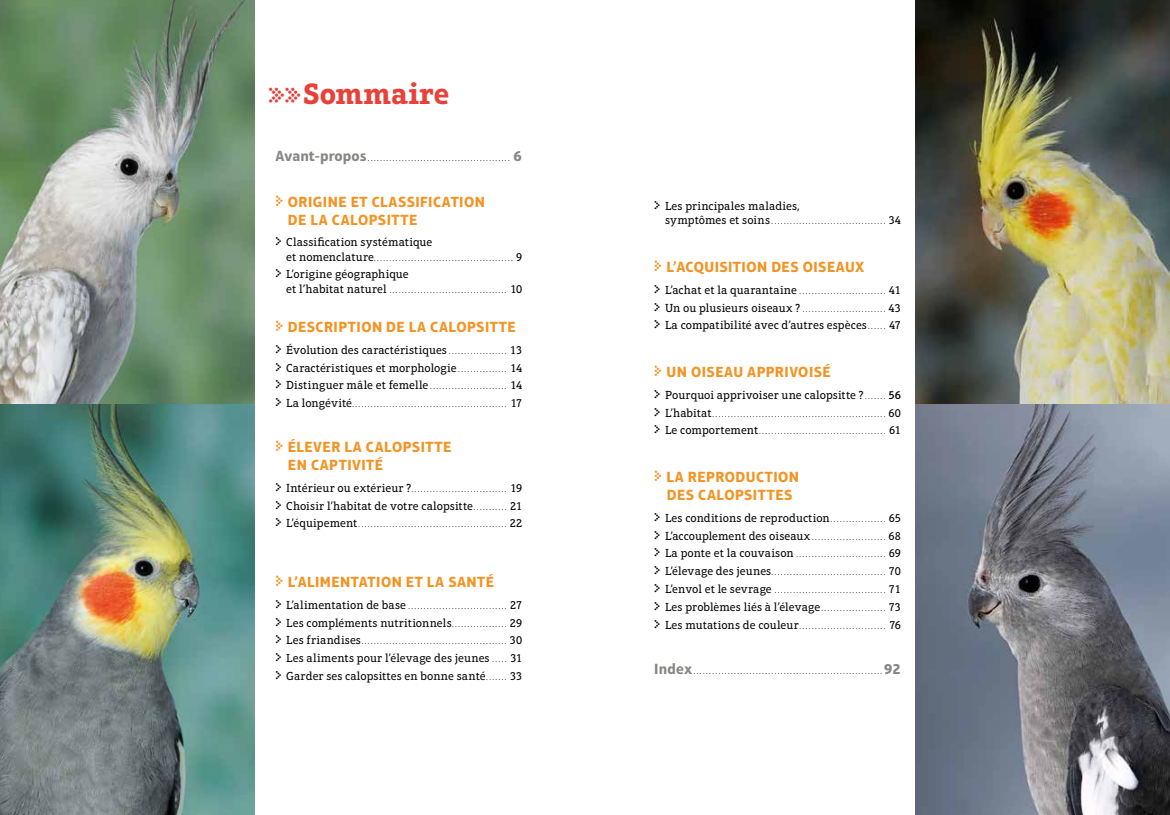
<style>
.page{position:relative;width:1170px;height:815px;background:#fff}
.page>*{position:absolute;margin:0;border:0;box-sizing:border-box;transform-origin:0 0}
.t1{font:700 30px "Aptifer Slab LT Pro";letter-spacing:.005em;color:#e8413a}
.t2{font:700 15px/18px "Aptifer Sans LT Pro";letter-spacing:.035em;color:#f39323}
.t3{font:11.88px/17.8px "Aptifer Slab LT Pro";color:#000}
.t4{font:7.5px "Aptifer Slab LT Pro";color:#000}
.s1{font-family:"Simple Direction Arrows";font-weight:400;font-size:25px}
.s2{font-family:"Aptifer Sans LT Pro";font-weight:700;font-size:15px;color:#878786}
.s3{font-family:"Simple Direction Arrows";font-weight:400;font-size:17.5px}
.s4{font-family:"Simple Direction Arrows";font-size:13.75px}
.s5{font-size:11.88px}
.s6{font-size:7.5px}
.s7{font-weight:500}
</style>
<div class="page">
<img style="left:0;top:0;width:254px;height:815px">
<img style="left:915px;top:0;width:254px;height:815px">
<h1 class="t1" style="left:268px;top:76px;width:182px"><span class="s1">))</span>Sommaire</h1>
<p class="t4" style="left:275px;top:154px;width:248px"><span class="s2">Avant-propos</span>.............................................. <span class="s2">6</span></p>
<h2 class="t2" style="left:288px;top:193px;width:198px;text-indent:-13px"><span class="s3">w</span> ORIGINE ET CLASSIFICATION<br>DE LA CALOPSITTE</h2>
<h3 class="t3" style="left:275px;top:233px;width:159px"><span class="s4">y</span> Classification systématique</h3>
<p class="t4" style="left:286px;top:254px;width:237px"><span class="s5">et nomenclature</span>............................................. <span class="s5">9</span></p>
<h3 class="t3" style="left:275px;top:266px;width:135px"><span class="s4">y</span> L’origine géographique</h3>
<p class="t4" style="left:286px;top:286px;width:237px"><span class="s5">et l’habitat naturel</span> ...................................... <span class="s5">10</span></p>
<h2 class="t2" style="left:275px;top:318px;width:242px"><span class="s3">w</span> DESCRIPTION DE LA CALOPSITTE</h2>
<h3 class="t3" style="left:275px;top:341px;width:248px;text-align:justify"><span class="s4">y</span> Évolution des caractéristiques <span class="s6">. . . . . . . . . . . . . . . . . . .</span> 13 <span class="s4">y</span> Caractéristiques et morphologie <span class="s6">. . . . . . . . . . . . . . . .</span> 14 <span class="s4">y</span> Distinguer mâle et femelle<span class="s6">.........................</span> 14</h3>
<p class="t4" style="left:275px;top:400px;width:248px"><span class="s4">y</span> <span class="s5">La longévité</span>.................................................. <span class="s5">17</span></p>
<h2 class="t2" style="left:288px;top:438px;width:165px;text-indent:-13px"><span class="s3">w</span> ÉLEVER LA CALOPSITTE<br>EN CAPTIVITÉ</h2>
<p class="t4" style="left:275px;top:485px;width:248px"><span class="s4">y</span> <span class="s5">Intérieur ou extérieur ?</span>............................... <span class="s5">19</span></p>
<h3 class="t3" style="left:275px;top:497px;width:248px"><span class="s4">y</span> Choisir l’habitat de votre calopsitte<span class="s6">. . . . . . . . . . .</span> 21</h3>
<p class="t4" style="left:275px;top:521px;width:248px"><span class="s4">y</span> <span class="s5">L’équipement</span>................................................ <span class="s5">22</span></p>
<h2 class="t2" style="left:275px;top:573px;width:220px"><span class="s3">w</span> L’ALIMENTATION ET LA SANTÉ</h2>
<p class="t4" style="left:275px;top:602px;width:248px"><span class="s4">y</span> <span class="s5">L’alimentation de base</span> ................................ <span class="s5">27</span></p>
<h3 class="t3" style="left:275px;top:614px;width:248px"><span class="s4">y</span> Les compléments nutritionnels<span class="s6">. . . . . . . . . . . . . . . . . .</span> 29</h3>
<p class="t4" style="left:275px;top:638px;width:248px"><span class="s4">y</span> <span class="s5">Les friandises</span>............................................... <span class="s5">30</span></p>
<h3 class="t3" style="left:275px;top:649px;width:248px"><span class="s4">y</span> Les aliments pour l’élevage des jeunes <span class="s6">. . . . .</span> 31 <span class="s4">y</span> Garder ses calopsittes en bonne santé<span class="s6">. . . . . . .</span> 33</h3>
<h3 class="t3" style="left:654px;top:197px;width:147px"><span class="s4">y</span> Les principales maladies,</h3>
<p class="t4" style="left:665px;top:217px;width:237px"><span class="s5">symptômes et soins</span>..................................... <span class="s5">34</span></p>
<h2 class="t2" style="left:654px;top:258px;width:212px"><span class="s3">w</span> L’ACQUISITION DES OISEAUX</h2>
<p class="t4" style="left:654px;top:287px;width:248px"><span class="s4">y</span> <span class="s5">L’achat et la quarantaine</span> ............................ <span class="s5">41</span></p>
<p class="t4" style="left:654px;top:305px;width:248px"><span class="s4">y</span> <span class="s5">Un ou plusieurs oiseaux ?</span> ........................... <span class="s5">43</span></p>
<h3 class="t3" style="left:654px;top:316px;width:248px"><span class="s4">y</span> La compatibilité avec d’autres espèces<span class="s6">. . . . . .</span> 47</h3>
<h2 class="t2" style="left:654px;top:363px;width:178px"><span class="s3">w</span> UN OISEAU APPRIVOISÉ</h2>
<h3 class="t3" style="left:654px;top:386px;width:248px"><span class="s4">y</span> Pourquoi apprivoiser une calopsitte ? <span class="s6">. . . . . . .</span> <span class="s7">56</span></h3>
<p class="t4" style="left:654px;top:410px;width:248px"><span class="s4">y</span> <span class="s5">L’habitat</span>........................................................ <span class="s5">60</span></p>
<p class="t4" style="left:654px;top:428px;width:248px"><span class="s4">y</span> <span class="s5">Le comportement</span>......................................... <span class="s5">61</span></p>
<h2 class="t2" style="left:654px;top:468px;width:146px;text-align:center"><span class="s3">w</span> LA REPRODUCTION<br>DES CALOPSITTES</h2>
<h3 class="t3" style="left:654px;top:509px;width:248px"><span class="s4">y</span> Les conditions de reproduction<span class="s6">. . . . . . . . . . . . . . . . . .</span> 65 <span class="s4">y</span> L’accouplement des oiseaux<span class="s6">........................</span> 68</h3>
<p class="t4" style="left:654px;top:551px;width:248px"><span class="s4">y</span> <span class="s5">La ponte et la couvaison</span> ............................. <span class="s5">69</span></p>
<p class="t4" style="left:654px;top:568px;width:248px"><span class="s4">y</span> <span class="s5">L’élevage des jeunes</span>..................................... <span class="s5">70</span></p>
<p class="t4" style="left:654px;top:586px;width:248px"><span class="s4">y</span> <span class="s5">L’envol et le sevrage</span> .................................... <span class="s5">71</span></p>
<h3 class="t3" style="left:654px;top:598px;width:248px"><span class="s4">y</span> Les problèmes liés à l’élevage<span class="s6">.....................</span> 73</h3>
<p class="t4" style="left:654px;top:622px;width:248px"><span class="s4">y</span> <span class="s5">Les mutations de couleur</span>............................ <span class="s5">76</span></p>
<p class="t4" style="left:654px;top:667px;width:248px"><span class="s2">Index</span>.............................................................<span class="s2">92</span></p>
</div>
